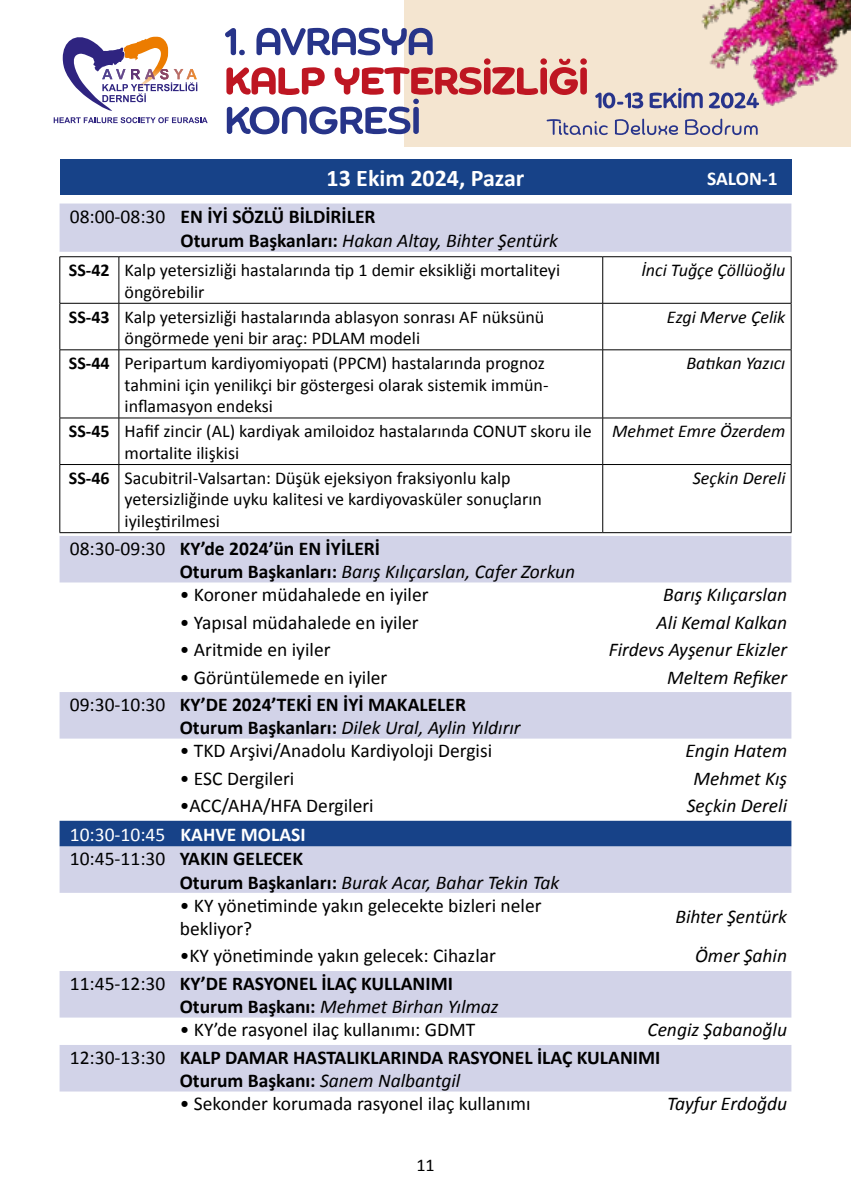
<style>
.page{position:relative;width:851px;height:1191px;background:#fff}
.page>*{position:absolute;margin:0;border:0;box-sizing:border-box;transform-origin:0 0}
.t1{font:700 24px "Calibri";color:#fff}
.t2{font:700 19.5px/23.4px "Calibri";color:#000}
.t3{font:19.5px/23.4px "Calibri";color:#000}
.t4{font:italic 19.5px "Calibri";color:#000}
.t5{font:19.5px "Calibri";color:#fff}
.t6{font:700 19.5px "Calibri";letter-spacing:-.005em;color:#fff}
.t7{font:18px/21.6px "Calibri";color:#000}
.t8{font:italic 18px "Calibri";color:#000}
.s1{font-weight:400}
.s2{font-weight:400;font-style:italic}
.s3{font-weight:700}
.s4{font-weight:700;font-style:normal}
</style>
<div class="page">
<div style="left:404px;top:0;width:446px;height:147px;background:#f4e5d0"></div>
<svg style="left:54px;top:117px;width:153px;height:6px"></svg>
<svg style="left:63px;top:36px;width:134px;height:75px"></svg>
<svg style="left:225px;top:28px;width:20px;height:27px"></svg>
<svg style="left:256px;top:28px;width:176px;height:27px"></svg>
<div style="left:484px;top:67px;width:6px;height:28px;background:#be1622;border-radius:3px"></div>
<div style="left:484px;top:58px;width:6px;height:7px;background:#be1622;border-radius:50%"></div>
<svg style="left:492px;top:67px;width:46px;height:28px"></svg>
<div style="left:540px;top:67px;width:7px;height:28px;background:#be1622;border-radius:3px"></div>
<div style="left:540px;top:58px;width:7px;height:7px;background:#be1622;border-radius:50%"></div>
<svg style="left:549px;top:59px;width:29px;height:36px"></svg>
<div style="left:580px;top:67px;width:6px;height:28px;background:#be1622;border-radius:3px"></div>
<div style="left:580px;top:58px;width:6px;height:7px;background:#be1622;border-radius:50%"></div>
<svg style="left:226px;top:67px;width:255px;height:67px"></svg>
<svg style="left:595px;top:92px;width:48px;height:16px"></svg>
<svg style="left:649px;top:88px;width:48px;height:20px"></svg>
<svg style="left:546px;top:119px;width:61px;height:16px"></svg>
<svg style="left:615px;top:119px;width:63px;height:16px"></svg>
<svg style="left:685px;top:119px;width:72px;height:16px"></svg>
<img style="left:697px;top:0;width:153px;height:109px">
<div style="left:60px;top:159px;width:731px;height:35px;background:#174288"></div>
<div style="left:60px;top:203px;width:731px;height:49px;background:#d2d3e8"></div>
<hr style="left:60px;top:256px;width:59px;height:1px;background:#000">
<hr style="left:59px;top:257px;width:1px;height:46px;background:#000">
<hr style="left:119px;top:256px;width:483px;height:1px;background:#000">
<hr style="left:118px;top:257px;width:1px;height:46px;background:#000">
<hr style="left:602px;top:256px;width:189px;height:1px;background:#000">
<hr style="left:602px;top:257px;width:1px;height:46px;background:#000">
<hr style="left:790px;top:257px;width:1px;height:46px;background:#000">
<hr style="left:60px;top:303px;width:59px;height:1px;background:#000">
<hr style="left:59px;top:303px;width:1px;height:46px;background:#000">
<hr style="left:119px;top:303px;width:483px;height:1px;background:#000">
<hr style="left:118px;top:303px;width:1px;height:46px;background:#000">
<hr style="left:602px;top:303px;width:189px;height:1px;background:#000">
<hr style="left:602px;top:303px;width:1px;height:46px;background:#000">
<hr style="left:790px;top:303px;width:1px;height:46px;background:#000">
<hr style="left:60px;top:349px;width:59px;height:1px;background:#000">
<hr style="left:59px;top:350px;width:1px;height:68px;background:#000">
<hr style="left:119px;top:349px;width:483px;height:1px;background:#000">
<hr style="left:118px;top:350px;width:1px;height:68px;background:#000">
<hr style="left:602px;top:349px;width:189px;height:1px;background:#000">
<hr style="left:602px;top:350px;width:1px;height:68px;background:#000">
<hr style="left:790px;top:350px;width:1px;height:68px;background:#000">
<hr style="left:60px;top:417px;width:59px;height:1px;background:#000">
<hr style="left:59px;top:418px;width:1px;height:46px;background:#000">
<hr style="left:119px;top:417px;width:483px;height:1px;background:#000">
<hr style="left:118px;top:418px;width:1px;height:46px;background:#000">
<hr style="left:602px;top:417px;width:189px;height:1px;background:#000">
<hr style="left:602px;top:418px;width:1px;height:46px;background:#000">
<hr style="left:790px;top:418px;width:1px;height:46px;background:#000">
<hr style="left:60px;top:464px;width:59px;height:1px;background:#000">
<hr style="left:59px;top:465px;width:1px;height:67px;background:#000">
<hr style="left:119px;top:464px;width:483px;height:1px;background:#000">
<hr style="left:118px;top:465px;width:1px;height:67px;background:#000">
<hr style="left:602px;top:464px;width:189px;height:1px;background:#000">
<hr style="left:602px;top:465px;width:1px;height:67px;background:#000">
<hr style="left:790px;top:465px;width:1px;height:67px;background:#000">
<hr style="left:60px;top:532px;width:59px;height:1px;background:#000">
<hr style="left:119px;top:532px;width:483px;height:1px;background:#000">
<hr style="left:602px;top:532px;width:189px;height:1px;background:#000">
<svg style="left:60px;top:536px;width:731px;height:555px"></svg>
<div style="left:60px;top:820px;width:731px;height:26px;background:#174288"></div>
<h1 class="t1" style="left:326px;top:163px;width:199px">13 Ekim 2024, Pazar</h1>
<p class="t2" style="left:181px;top:205px;width:379px;text-indent:-111px"><span class="s1">08:00-08:30</span> EN İYİ SÖZLÜ BİLDİRİLER<br>Oturum Başkanları: <span class="s2">Hakan Altay, Bihter Şentürk</span></p>
<p class="t6" style="left:707px;top:166px;width:72px">SALON-1</p>
<p class="t7" style="left:125px;top:259px;width:437px;text-indent:-56px"><span class="s3">SS-42</span> Kalp yetersizliği hastalarında tip 1 demir eksikliği mortaliteyi öngörebilir</p>
<p class="t8" style="left:641px;top:258px;width:145px">İnci Tuğçe Çöllüoğlu</p>
<p class="t7" style="left:125px;top:306px;width:421px;text-indent:-56px"><span class="s3">SS-43</span> Kalp yetersizliği hastalarında ablasyon sonrası AF nüksünü öngörmede yeni bir araç: PDLAM modeli</p>
<p class="t8" style="left:666px;top:304px;width:120px">Ezgi Merve Çelik</p>
<p class="t7" style="left:125px;top:352px;width:425px;text-indent:-56px"><span class="s3">SS-44</span> Peripartum kardiyomiyopati (PPCM) hastalarında prognoz tahmini için yenilikçi bir göstergesi olarak sistemik immün&shy;inflamasyon endeksi</p>
<p class="t8" style="left:686px;top:351px;width:100px">Batıkan Yazıcı</p>
<p class="t7" style="left:125px;top:420px;width:468px;text-indent:-56px"><span class="s3">SS-45</span> Hafif zincir (AL) kardiyak amiloidoz hastalarında CONUT skoru ile mortalite ilişkisi</p>
<p class="t8" style="left:612px;top:419px;width:175px">Mehmet Emre Özerdem</p>
<p class="t7" style="left:125px;top:467px;width:419px;text-indent:-56px"><span class="s3">SS-46</span> Sacubitril-Valsartan: Düşük ejeksiyon fraksiyonlu kalp yetersizliğinde uyku kalitesi ve kardiyovasküler sonuçların iyileştirilmesi</p>
<p class="t8" style="left:692px;top:465px;width:94px">Seçkin Dereli</p>
<p class="t2" style="left:180px;top:536px;width:397px;text-indent:-110px"><span class="s1">08:30-09:30</span> KY’de 2024’ün EN İYİLERİ<br>Oturum Başkanları: <span class="s2">Barış Kılıçarslan, Cafer Zorkun</span></p>
<p class="t3" style="left:180px;top:583px;width:250px">• Koroner müdahalede en iyiler</p>
<p class="t4" style="left:663px;top:581px;width:125px">Barış Kılıçarslan</p>
<p class="t3" style="left:180px;top:610px;width:240px">• Yapısal müdahalede en iyiler</p>
<p class="t4" style="left:656px;top:609px;width:132px">Ali Kemal Kalkan</p>
<p class="t3" style="left:180px;top:638px;width:152px">• Aritmide en iyiler</p>
<p class="t4" style="left:608px;top:636px;width:180px">Firdevs Ayşenur Ekizler</p>
<p class="t3" style="left:180px;top:665px;width:209px">• Görüntülemede en iyiler</p>
<p class="t4" style="left:667px;top:664px;width:122px">Meltem Refiker</p>
<p class="t2" style="left:180px;top:692px;width:342px;text-indent:-110px"><span class="s1">09:30-10:30</span> KY’DE 2024’TEKİ EN İYİ MAKALELER<br>Oturum Başkanları: <span class="s2">Dilek Ural, Aylin Yıldırır</span></p>
<p class="t3" style="left:180px;top:739px;width:314px">• TKD Arşivi/Anadolu Kardiyoloji Dergisi</p>
<p class="t4" style="left:685px;top:737px;width:103px">Engin Hatem</p>
<p class="t3" style="left:180px;top:766px;width:116px">• ESC Dergileri</p>
<p class="t4" style="left:693px;top:765px;width:95px">Mehmet Kış</p>
<p class="t3" style="left:180px;top:794px;width:195px">•ACC/AHA/HFA Dergileri</p>
<p class="t4" style="left:686px;top:792px;width:102px">Seçkin Dereli</p>
<p class="t5" style="left:70px;top:822px;width:237px">10:30-10:45 <span class="s3">KAHVE MOLASI</span></p>
<p class="t2" style="left:70px;top:847px;width:235px"><span class="s1">10:45-11:30</span> YAKIN GELECEK</p>
<p class="t4" style="left:180px;top:868px;width:381px"><span class="s4">Oturum Başkanları:</span> Burak Acar, Bahar Tekin Tak</p>
<p class="t3" style="left:180px;top:893px;width:363px">• KY yönetiminde yakın gelecekte bizleri neler bekliyor?</p>
<p class="t4" style="left:675px;top:903px;width:113px">Bihter Şentürk</p>
<p class="t3" style="left:180px;top:944px;width:317px">•KY yönetiminde yakın gelecek: Cihazlar</p>
<p class="t4" style="left:695px;top:942px;width:93px">Ömer Şahin</p>
<p class="t2" style="left:180px;top:971px;width:320px;text-indent:-110px"><span class="s1">11:45-12:30</span> KY’DE RASYONEL İLAÇ KULLANIMI<br>Oturum Başkanı: <span class="s2">Mehmet Birhan Yılmaz</span></p>
<p class="t3" style="left:180px;top:1018px;width:297px">• KY’de rasyonel ilaç kullanımı: GDMT</p>
<p class="t2" style="left:70px;top:1016px;width:718px;line-height:27.3px;text-indent:577px"><span class="s2">Cengiz Şabanoğlu<br></span><span class="s1">12:30-13:30</span> KALP DAMAR HASTALIKLARINDA RASYONEL İLAÇ KULANIMI</p>
<p class="t4" style="left:180px;top:1067px;width:282px"><span class="s4">Oturum Başkanı:</span> Sanem Nalbantgil</p>
<p class="t3" style="left:180px;top:1092px;width:352px">• Sekonder korumada rasyonel ilaç kullanımı</p>
<p class="t4" style="left:667px;top:1090px;width:121px">Tayfur Erdoğdu</p>
<p class="t7" style="left:416px;top:1154px;width:20px">11</p>
</div>
